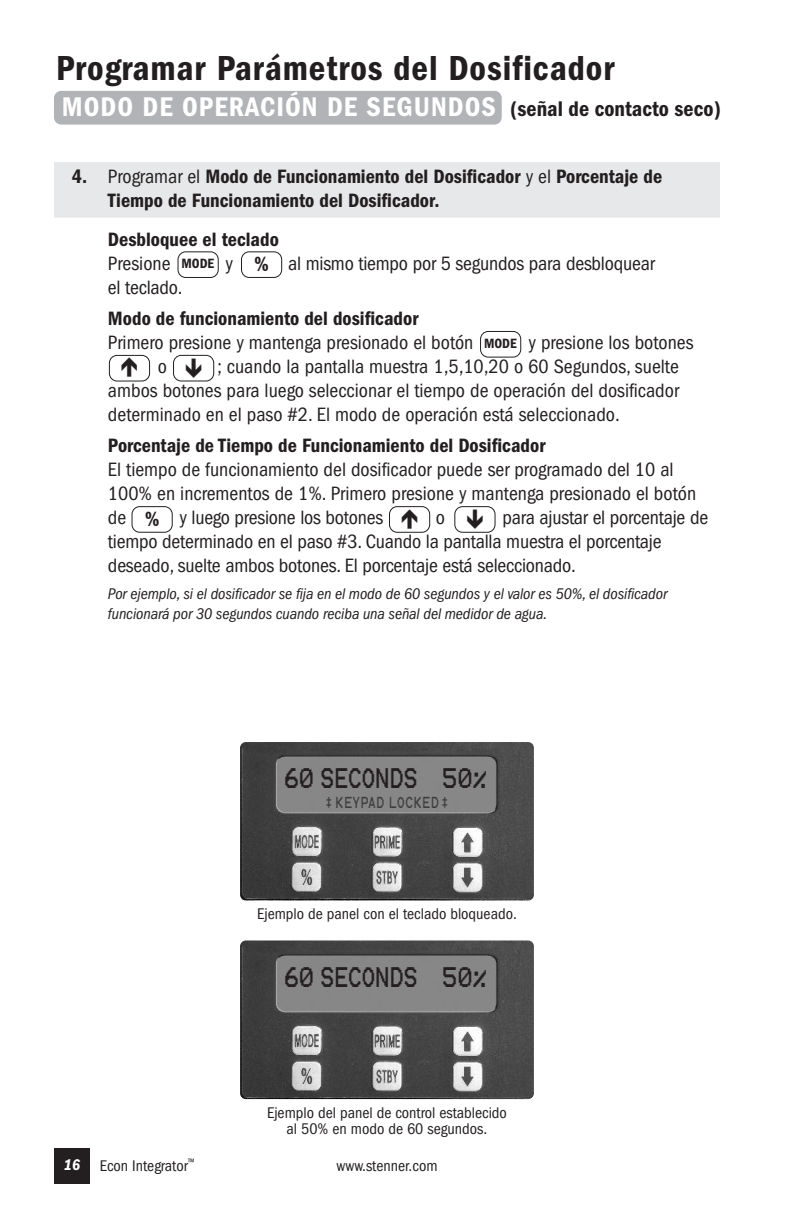
<style>
.page{position:relative;width:792px;height:1224px;background:#fff}
.page>*{position:absolute;margin:0;border:0;box-sizing:border-box;transform-origin:0 0}
.t1{font:600 condensed 36px "Franklin Gothic";letter-spacing:.025em;color:#231f20}
.t2{font:600 condensed 28px "Franklin Gothic";letter-spacing:.04em;color:#fff}
.t3{font:26px "Karma Suture";color:#231f20}
.t4{font:600 condensed 21.4px "Franklin Gothic";color:#231f20}
.t5{font:condensed 20px/24px "Franklin Gothic";color:#231f20}
.t6{font:600 condensed 20px/24px "Franklin Gothic";color:#231f20}
.t7{font:italic condensed 16px/20px "Franklin Gothic";letter-spacing:-.005em;color:#231f20}
.t8{font:condensed 16px/16px "Franklin Gothic";color:#231f20;text-align:center}
.t9{font:14.6px "Karma Suture";letter-spacing:.05em;color:#3e3e3f}
.t10{font:600 condensed 14px "Franklin Gothic";color:#231f20}
.t11{font:12.8px "Karma Suture";color:#3e3e3f}
.s1{font-size:22px;color:#231f20}
.s2{font-weight:400}
.s3{font-weight:600;font-style:italic;color:#fff}
</style>
<div class="page">
<div style="left:54px;top:1148px;width:36px;height:36px;background:#231f20"></div>
<div style="left:54px;top:162px;width:666px;height:56px;background:#e7e8e9"></div>
<div style="left:480px;top:331px;width:41px;height:27px;border:2px solid #231f20;border-radius:8px"></div>
<div style="left:109px;top:355px;width:41px;height:27px;border:2px solid #231f20;border-radius:8px"></div>
<div style="left:173px;top:355px;width:41px;height:27px;border:2px solid #231f20;border-radius:8px"></div>
<div style="left:132px;top:506px;width:41px;height:27px;border:2px solid #231f20;border-radius:8px"></div>
<div style="left:389px;top:506px;width:41px;height:27px;border:2px solid #231f20;border-radius:8px"></div>
<div style="left:454px;top:506px;width:42px;height:27px;border:2px solid #231f20;border-radius:8px"></div>
<div style="left:178px;top:251px;width:41px;height:27px;border:2px solid #231f20;border-radius:8px"></div>
<div style="left:241px;top:251px;width:41px;height:27px;border:2px solid #231f20;border-radius:8px"></div>
<div style="left:54px;top:91px;width:448px;height:34px;background:#b2b3b7;border-radius:7px"></div>
<img style="left:240px;top:940px;width:294px;height:159px;border-radius:6px">
<img style="left:240px;top:742px;width:294px;height:159px;border-radius:6px">
<h1 class="t1" style="left:56px;top:56px;width:560px">Programar Parámetros del Dosificador</h1>
<h2 class="t2" style="left:62px;top:97px;width:661px">MODO DE OPERACIÓN DE SEGUNDOS <span class="s1">(señal de contacto seco)</span></h2>
<p class="t6" style="left:108px;top:166px;width:556px;text-indent:-36px">4. <span class="s2">Programar el</span> Modo de Funcionamiento del Dosificador <span class="s2">y el</span> Porcentaje de<br>Tiempo de Funcionamiento del Dosificador.</p>
<p class="t6" style="left:108px;top:229px;width:172px">Desbloquee el teclado</p>
<p class="t5" style="left:108px;top:253px;width:64px">Presione</p>
<p class="t5" style="left:226px;top:253px;width:9px">y</p>
<p class="t5" style="left:288px;top:253px;width:368px">al mismo tiempo por 5 segundos para desbloquear</p>
<p class="t5" style="left:108px;top:277px;width:76px">el teclado.</p>
<p class="t6" style="left:108px;top:308px;width:312px">Modo de funcionamiento del dosificador</p>
<p class="t5" style="left:108px;top:332px;width:367px">Primero presione y mantenga presionado el botón</p>
<p class="t5" style="left:529px;top:332px;width:167px">y presione los botones</p>
<p class="t5" style="left:158px;top:356px;width:11px">o</p>
<p class="t10" style="left:182px;top:259px;width:34px">MODE</p>
<p class="t4" style="left:254px;top:257px;width:16px">%</p>
<p class="t10" style="left:484px;top:338px;width:34px">MODE</p>
<p class="t5" style="left:108px;top:356px;width:573px;text-align:justify;text-indent:109px">; cuando la pantalla muestra 1,5,10,20 o 60 Segundos, suelte ambos botones para luego seleccionar el tiempo de operación del dosificador determinado en el paso #2. El modo de operación está seleccionado.</p>
<p class="t6" style="left:108px;top:435px;width:439px">Porcentaje de Tiempo de Funcionamiento del Dosificador</p>
<p class="t5" style="left:108px;top:459px;width:590px">El tiempo de funcionamiento del dosificador puede ser programado del 10 al<br>100% en incrementos de 1%. Primero presione y mantenga presionado el botón de</p>
<p class="t5" style="left:108px;top:507px;width:602px;text-indent:395px">para ajustar el porcentaje de tiempo determinado en el paso #3. Cuando la pantalla muestra el porcentaje deseado, suelte ambos botones. El porcentaje está seleccionado.</p>
<p class="t7" style="left:108px;top:585px;width:561px">Por ejemplo, si el dosificador se fija en el modo de 60 segundos y el valor es 50%, el dosificador funcionará por 30 segundos cuando reciba una señal del medidor de agua.</p>
<p class="t5" style="left:179px;top:507px;width:206px">y luego presione los botones</p>
<p class="t5" style="left:436px;top:507px;width:11px">o</p>
<p class="t4" style="left:145px;top:512px;width:16px">%</p>
<h3 class="t3" style="left:285px;top:763px;width:204px">60 SECONDS 50%</h3>
<p class="t9" style="left:336px;top:793px;width:105px">KEYPAD LOCKED</p>
<p class="t11" style="left:326px;top:794px;width:6px">++</p>
<p class="t11" style="left:443px;top:794px;width:6px">++</p>
<p class="t8" style="left:257px;top:907px;width:261px">Ejemplo de panel con el teclado bloqueado.</p>
<h3 class="t3" style="left:285px;top:962px;width:204px">60 SECONDS 50%</h3>
<p class="t8" style="left:267px;top:1106px;width:241px">Ejemplo del panel de control establecido al 50% en modo de 60 segundos.</p>
<p class="t8" style="left:64px;top:1159px;width:132px"><span class="s3">16</span> Econ Integrator<sup>™</sup></p>
<p class="t8" style="left:336px;top:1159px;width:103px">www.stenner.com</p>
</div>
